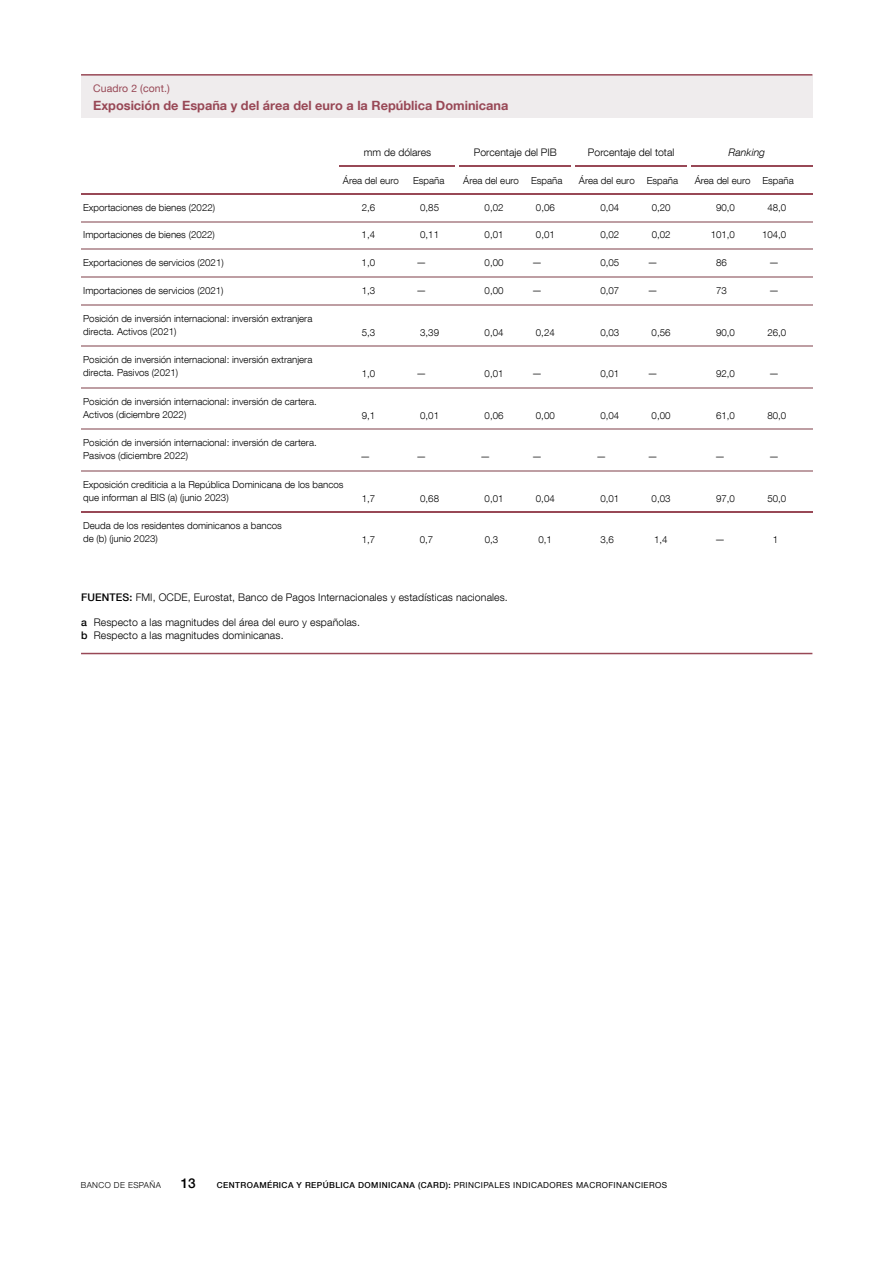
<style>
.page{position:relative;width:893px;height:1263px;background:#fff}
.page>*{position:absolute;margin:0;border:0;box-sizing:border-box;transform-origin:0 0}
.t1{font:500 13.5px "Bd E Neue Helvetica";color:#000}
.t2{font:700 12.75px "Bd E Neue Helvetica";color:#984856}
.t3{font:300 10.5px/12.6px "Bd E Neue Helvetica";letter-spacing:.01em;color:#000}
.t4{font:10.5px "Bd E Neue Helvetica";letter-spacing:.01em;color:#984856}
.t5{font:italic 300 10.5px "Bd E Neue Helvetica";color:#000}
.t6{font:300 9.75px/13.2px "Bd E Neue Helvetica";color:#000}
.t7{font:500 8.25px "Bd E Neue Helvetica";letter-spacing:.05em;color:#000}
.t8{font:300 8.25px "Bd E Neue Helvetica";letter-spacing:.05em;color:#000}
.s1{font-weight:500}
.s2{font-weight:400}
</style>
<div class="page">
<hr style="left:81px;top:653px;width:731px;height:1px;background:#984856">
<div style="left:81px;top:75px;width:731px;height:42px;background:#efeced"></div>
<hr style="left:81px;top:74px;width:731px;height:2px;background:#984856">
<hr style="left:81px;top:470px;width:731px;height:2px;background:#be9ea3">
<hr style="left:339px;top:166px;width:116px;height:1px;background:#984856">
<hr style="left:459px;top:166px;width:111px;height:1px;background:#984856">
<hr style="left:575px;top:166px;width:111px;height:1px;background:#984856">
<hr style="left:691px;top:166px;width:121px;height:1px;background:#984856">
<hr style="left:81px;top:194px;width:731px;height:1px;background:#984856">
<hr style="left:81px;top:221px;width:731px;height:1px;background:#be9ea3">
<hr style="left:81px;top:248px;width:731px;height:2px;background:#be9ea3">
<hr style="left:81px;top:276px;width:689px;height:2px;background:#be9ea3">
<hr style="left:763px;top:276px;width:49px;height:2px;background:#be9ea3">
<hr style="left:81px;top:304px;width:468px;height:2px;background:#be9ea3">
<hr style="left:528px;top:304px;width:284px;height:2px;background:#be9ea3">
<hr style="left:81px;top:345px;width:731px;height:2px;background:#be9ea3">
<hr style="left:81px;top:387px;width:638px;height:2px;background:#be9ea3">
<hr style="left:699px;top:387px;width:113px;height:2px;background:#be9ea3">
<hr style="left:81px;top:428px;width:731px;height:2px;background:#be9ea3">
<hr style="left:81px;top:511px;width:731px;height:2px;background:#984856">
<p class="t4" style="left:93px;top:82px;width:78px">Cuadro 2 (cont.)</p>
<p class="t2" style="left:93px;top:97px;width:417px">Exposición de España y del área del euro a la República Dominicana</p>
<p class="t3" style="left:364px;top:146px;width:69px">mm de dólares</p>
<p class="t3" style="left:474px;top:146px;width:84px">Porcentaje del PIB</p>
<p class="t3" style="left:588px;top:146px;width:88px">Porcentaje del total</p>
<p class="t5" style="left:728px;top:146px;width:38px">Ranking</p>
<p class="t6" style="left:343px;top:174px;width:57px">Área del euro</p>
<p class="t6" style="left:413px;top:174px;width:33px">España</p>
<p class="t6" style="left:463px;top:174px;width:101px">Área del euro España</p>
<p class="t6" style="left:579px;top:174px;width:101px">Área del euro España</p>
<p class="t6" style="left:695px;top:174px;width:101px">Área del euro España</p>
<p class="t6" style="left:83px;top:201px;width:133px">Exportaciones de bienes (2022)</p>
<p class="t6" style="left:362px;top:201px;width:15px">2,6</p>
<p class="t6" style="left:420px;top:201px;width:20px">0,85</p>
<p class="t6" style="left:485px;top:201px;width:20px">0,02</p>
<p class="t6" style="left:536px;top:201px;width:20px">0,06</p>
<p class="t6" style="left:600px;top:201px;width:20px">0,04</p>
<p class="t6" style="left:652px;top:201px;width:20px">0,20</p>
<p class="t6" style="left:716px;top:201px;width:20px">90,0</p>
<p class="t6" style="left:767px;top:201px;width:20px">48,0</p>
<p class="t6" style="left:83px;top:228px;width:133px">Importaciones de bienes (2022)</p>
<p class="t6" style="left:362px;top:228px;width:15px">1,4</p>
<p class="t6" style="left:420px;top:228px;width:20px">0,11</p>
<p class="t6" style="left:485px;top:228px;width:20px">0,01</p>
<p class="t6" style="left:536px;top:228px;width:20px">0,01</p>
<p class="t6" style="left:600px;top:228px;width:20px">0,02</p>
<p class="t6" style="left:652px;top:228px;width:20px">0,02</p>
<p class="t6" style="left:711px;top:228px;width:26px">101,0</p>
<p class="t6" style="left:762px;top:228px;width:26px">104,0</p>
<p class="t6" style="left:83px;top:256px;width:142px">Exportaciones de servicios (2021)</p>
<p class="t6" style="left:362px;top:256px;width:15px">1,0</p>
<p class="t3" style="left:416px;top:256px;width:12px">—</p>
<p class="t6" style="left:485px;top:256px;width:20px">0,00</p>
<p class="t3" style="left:532px;top:256px;width:12px">—</p>
<p class="t6" style="left:600px;top:256px;width:20px">0,05</p>
<p class="t3" style="left:647px;top:256px;width:12px">—</p>
<p class="t6" style="left:716px;top:256px;width:12px">86</p>
<p class="t3" style="left:769px;top:256px;width:12px">—</p>
<p class="t6" style="left:83px;top:284px;width:142px">Importaciones de servicios (2021)</p>
<p class="t6" style="left:362px;top:284px;width:15px">1,3</p>
<p class="t3" style="left:416px;top:284px;width:12px">—</p>
<p class="t6" style="left:485px;top:284px;width:20px">0,00</p>
<p class="t3" style="left:532px;top:284px;width:12px">—</p>
<p class="t6" style="left:600px;top:284px;width:20px">0,07</p>
<p class="t3" style="left:647px;top:284px;width:12px">—</p>
<p class="t6" style="left:716px;top:284px;width:12px">73</p>
<p class="t3" style="left:769px;top:284px;width:12px">—</p>
<p class="t6" style="left:83px;top:311px;width:231px">Posición de inversión internacional: inversión extranjera directa. Activos (2021)</p>
<p class="t6" style="left:362px;top:325px;width:15px">5,3</p>
<p class="t6" style="left:420px;top:325px;width:20px">3,39</p>
<p class="t6" style="left:485px;top:325px;width:20px">0,04</p>
<p class="t6" style="left:536px;top:325px;width:20px">0,24</p>
<p class="t6" style="left:600px;top:325px;width:20px">0,03</p>
<p class="t6" style="left:652px;top:325px;width:20px">0,56</p>
<p class="t6" style="left:716px;top:325px;width:20px">90,0</p>
<p class="t6" style="left:767px;top:325px;width:20px">26,0</p>
<p class="t6" style="left:83px;top:353px;width:231px">Posición de inversión internacional: inversión extranjera directa. Pasivos (2021)</p>
<p class="t6" style="left:83px;top:394px;width:235px">Posición de inversión internacional: inversión de cartera.<br>Activos (diciembre 2022)</p>
<p class="t6" style="left:83px;top:436px;width:235px">Posición de inversión internacional: inversión de cartera.<br>Pasivos (diciembre 2022)</p>
<p class="t6" style="left:83px;top:477px;width:262px">Exposición crediticia a la República Dominicana de los bancos que informan al BIS (a) (junio 2023)</p>
<p class="t6" style="left:83px;top:519px;width:200px">Deuda de los residentes dominicanos a bancos de (b) (junio 2023)</p>
<p class="t6" style="left:362px;top:367px;width:15px">1,0</p>
<p class="t3" style="left:416px;top:367px;width:12px">—</p>
<p class="t6" style="left:485px;top:367px;width:20px">0,01</p>
<p class="t3" style="left:532px;top:367px;width:12px">—</p>
<p class="t6" style="left:600px;top:367px;width:20px">0,01</p>
<p class="t3" style="left:647px;top:367px;width:12px">—</p>
<p class="t6" style="left:716px;top:367px;width:20px">92,0</p>
<p class="t3" style="left:769px;top:367px;width:12px">—</p>
<p class="t6" style="left:362px;top:408px;width:15px">9,1</p>
<p class="t6" style="left:420px;top:408px;width:20px">0,01</p>
<p class="t6" style="left:485px;top:408px;width:20px">0,06</p>
<p class="t6" style="left:536px;top:408px;width:20px">0,00</p>
<p class="t6" style="left:600px;top:408px;width:20px">0,04</p>
<p class="t6" style="left:652px;top:408px;width:20px">0,00</p>
<p class="t6" style="left:716px;top:408px;width:20px">61,0</p>
<p class="t6" style="left:767px;top:408px;width:20px">80,0</p>
<p class="t3" style="left:360px;top:450px;width:12px">—</p>
<p class="t3" style="left:416px;top:450px;width:12px">—</p>
<p class="t3" style="left:480px;top:450px;width:12px">—</p>
<p class="t3" style="left:532px;top:450px;width:12px">—</p>
<p class="t3" style="left:596px;top:450px;width:12px">—</p>
<p class="t3" style="left:647px;top:450px;width:12px">—</p>
<p class="t3" style="left:715px;top:450px;width:12px">—</p>
<p class="t3" style="left:769px;top:450px;width:12px">—</p>
<p class="t6" style="left:362px;top:491px;width:15px">1,7</p>
<p class="t6" style="left:420px;top:491px;width:20px">0,68</p>
<p class="t6" style="left:485px;top:491px;width:20px">0,01</p>
<p class="t6" style="left:536px;top:491px;width:20px">0,04</p>
<p class="t6" style="left:600px;top:491px;width:20px">0,01</p>
<p class="t6" style="left:652px;top:491px;width:20px">0,03</p>
<p class="t6" style="left:716px;top:491px;width:20px">97,0</p>
<p class="t6" style="left:767px;top:491px;width:20px">50,0</p>
<p class="t6" style="left:362px;top:533px;width:15px">1,7</p>
<p class="t6" style="left:420px;top:533px;width:15px">0,7</p>
<p class="t6" style="left:485px;top:533px;width:15px">0,3</p>
<p class="t6" style="left:538px;top:533px;width:15px">0,1</p>
<p class="t6" style="left:600px;top:533px;width:15px">3,6</p>
<p class="t6" style="left:654px;top:533px;width:15px">1,4</p>
<p class="t3" style="left:715px;top:533px;width:12px">—</p>
<p class="t6" style="left:773px;top:533px;width:7px">1</p>
<p class="t3" style="left:81px;top:591px;width:428px"><span class="s1">FUENTES:</span> FMI, OCDE, Eurostat, Banco de Pagos Internacionales y estadísticas nacionales.</p>
<p class="t3" style="left:81px;top:616px;width:280px"><span class="s1">a</span> Respecto a las magnitudes del área del euro y españolas. <span class="s1">b</span> Respecto a las magnitudes dominicanas.</p>
<p class="t8" style="left:81px;top:1180px;width:82px">BANCO DE ESPAÑA</p>
<h1 class="t1" style="left:181px;top:1175px;width:16px">13</h1>
<p class="t7" style="left:217px;top:1180px;width:452px">CENTROAMÉRICA Y REPÚBLICA DOMINICANA (CARD): <span class="s2">PRINCIPALES INDICADORES MACROFINANCIEROS</span></p>
</div>
